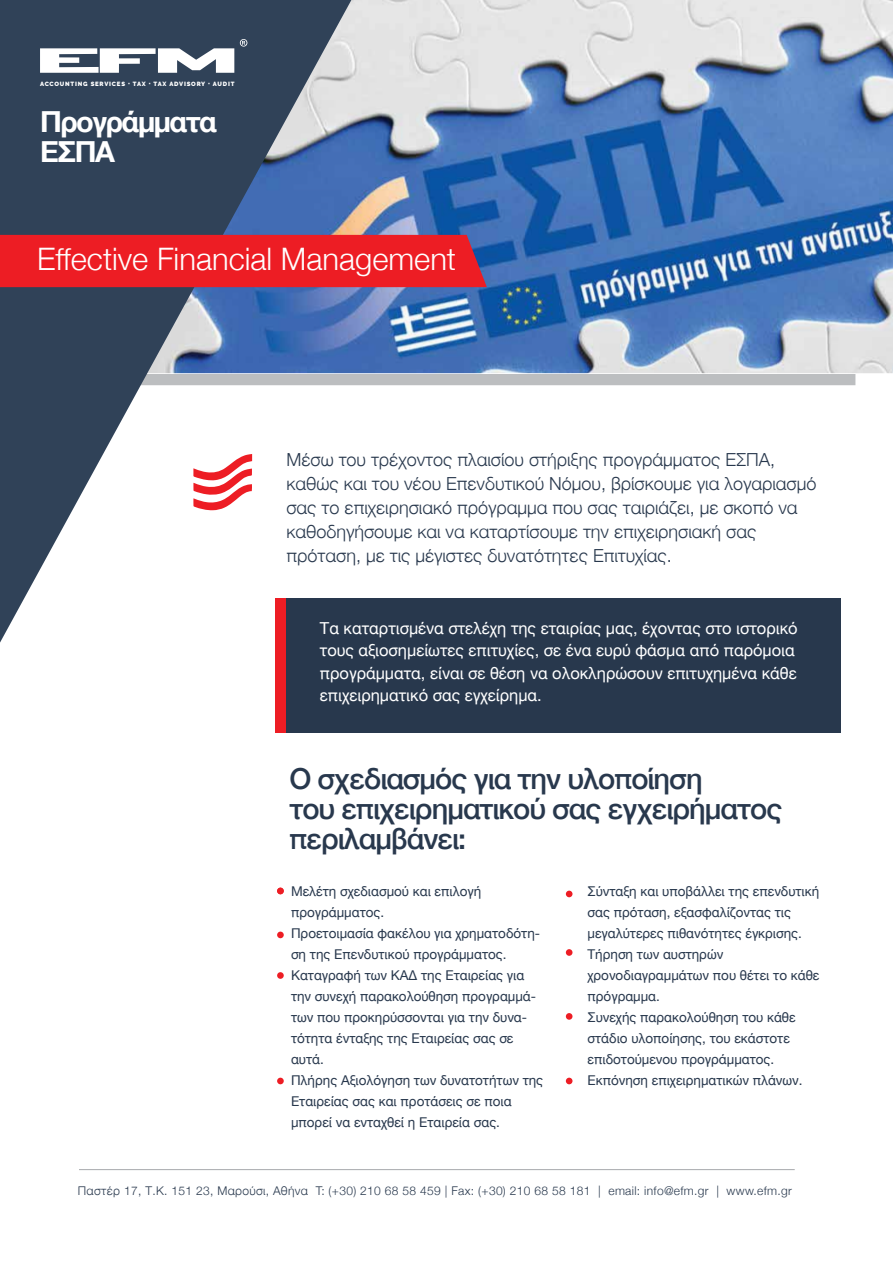
<style>
.page{position:relative;width:893px;height:1263px;background:#fff}
.page>*{position:absolute;margin:0;border:0;box-sizing:border-box;transform-origin:0 0}
.t1{font:300 30.9px "Helvetica Neue";color:#fff}
.t2{font:500 28.95px/30px "Helvetica Neue";letter-spacing:-.035em;color:#28384d}
.t3{font:700 28.95px/30px "Helvetica Neue";letter-spacing:-.05em;color:#fff}
.t4{font:300 18px/24px "Helvetica Neue";color:#28384d}
.t5{font:16.5px/22.5px "Helvetica Neue";color:#fff}
.t6{font:13.5px/21px "Helvetica Neue";color:#28384d}
.t7{font:300 12px "Helvetica Neue";letter-spacing:.025em;color:#28384d}
.t8{font:900 6px "Raleway";letter-spacing:.13em;color:#fff}
.s1{font-size:7.5px}
</style>
<div class="page">
<div style="left:275px;top:598px;width:565px;height:135px;background:#28384d"></div>
<div style="left:275px;top:598px;width:11px;height:135px;background:#ed1d24"></div>
<svg style="left:351px;top:373px;width:504px;height:12px;background:#bfc2c4"></svg>
<img style="left:351px;top:0;width:542px;height:373px">
<svg style="left:0;top:0;width:351px;height:643px;fill:#304258"></svg>
<svg style="left:40px;top:48px;width:194px;height:25px"></svg>
<svg style="left:240px;top:39px;width:7px;height:8px"></svg>
<hr style="left:79px;top:1169px;width:716px;height:1px;background:#a7a9ac">
<div style="left:277px;top:888px;width:7px;height:6px;background:#ed1d24;border-radius:50%"></div>
<div style="left:277px;top:931px;width:7px;height:7px;background:#ed1d24;border-radius:50%"></div>
<div style="left:277px;top:972px;width:7px;height:7px;background:#ed1d24;border-radius:50%"></div>
<div style="left:277px;top:1078px;width:7px;height:6px;background:#ed1d24;border-radius:50%"></div>
<svg style="left:566px;top:891px;width:6px;height:6px"></svg>
<div style="left:566px;top:949px;width:6px;height:7px;background:#ed1d24;border-radius:50%"></div>
<div style="left:566px;top:1013px;width:6px;height:7px;background:#ed1d24;border-radius:50%"></div>
<svg style="left:566px;top:1078px;width:6px;height:6px"></svg>
<svg style="left:193px;top:454px;width:59px;height:56px"></svg>
<div style="left:0;top:235px;width:487px;height:52px;background:#ed1d24"></div>
<p class="t8" style="left:40px;top:80px;width:196px">ACCOUNTING SERVICES <span class="s1">·</span> TAX <span class="s1">·</span> TAX ADVISORY <span class="s1">·</span> AUDIT</p>
<h2 class="t3" style="left:40px;top:107px;width:178px">Προγράμματα<br>ΕΣΠΑ</h2>
<h1 class="t1" style="left:37px;top:234px;width:421px">Effective Financial Management</h1>
<p class="t4" style="left:286px;top:447px;width:531px">Μέσω του τρέχοντος πλαισίου στήριξης προγράμματος ΕΣΠΑ, καθώς και του νέου Επενδυτικού Νόμου, βρίσκουμε για λογαριασμό σας το επιχειρησιακό πρόγραμμα που σας ταιριάζει, με σκοπό να καθοδηγήσουμε και να καταρτίσουμε την επιχειρησιακή σας πρόταση, με τις μέγιστες δυνατότητες Επιτυχίας.</p>
<p class="t5" style="left:320px;top:618px;width:479px">Τα καταρτισμένα στελέχη της εταιρίας μας, έχοντας στο ιστορικό τους αξιοσημείωτες επιτυχίες, σε ένα ευρύ φάσμα από παρόμοια προγράμματα, είναι σε θέση να ολοκληρώσουν επιτυχημένα κάθε επιχειρηματικό σας εγχείρημα.</p>
<h2 class="t2" style="left:289px;top:761px;width:495px">Ο σχεδιασμός για την υλοποίηση<br>του επιχειρηματικού σας εγχειρήματος περιλαμβάνει:</h2>
<p class="t6" style="left:587px;top:881px;width:233px">Σύνταξη και υποβάλλει της επενδυτική σας πρόταση, εξασφαλίζοντας τις μεγαλύτερες πιθανότητες έγκρισης.<br>Τήρηση των αυστηρών χρονοδιαγραμμάτων που θέτει το κάθε πρόγραμμα.<br>Συνεχής παρακολούθηση του κάθε στάδιο υλοποίησης, του εκάστοτε επιδοτούμενου προγράμματος.<br>Εκπόνηση επιχειρηματικών πλάνων.</p>
<p class="t6" style="left:291px;top:881px;width:254px">Μελέτη σχεδιασμού και επιλογή προγράμματος.<br>Προετοιμασία φακέλου για χρηματοδότη&shy;ση της Επενδυτικού προγράμματος.<br>Καταγραφή των ΚΑΔ της Εταιρείας για την συνεχή παρακολούθηση προγραμμά&shy;των που προκηρύσσονται για την δυνα&shy;τότητα ένταξης της Εταιρείας σας σε αυτά.<br>Πλήρης Αξιολόγηση των δυνατοτήτων της<br>Εταιρείας σας και προτάσεις σε ποια μπορεί να ενταχθεί η Εταιρεία σας.</p>
<p class="t7" style="left:78px;top:1181px;width:716px">Παστέρ 17, Τ.Κ. 151 23, Μαρούσι, Αθήνα T: (+30) 210 68 58 459 | Fax: (+30) 210 68 58 181 | email: info@efm.gr | www.efm.gr</p>
</div>
